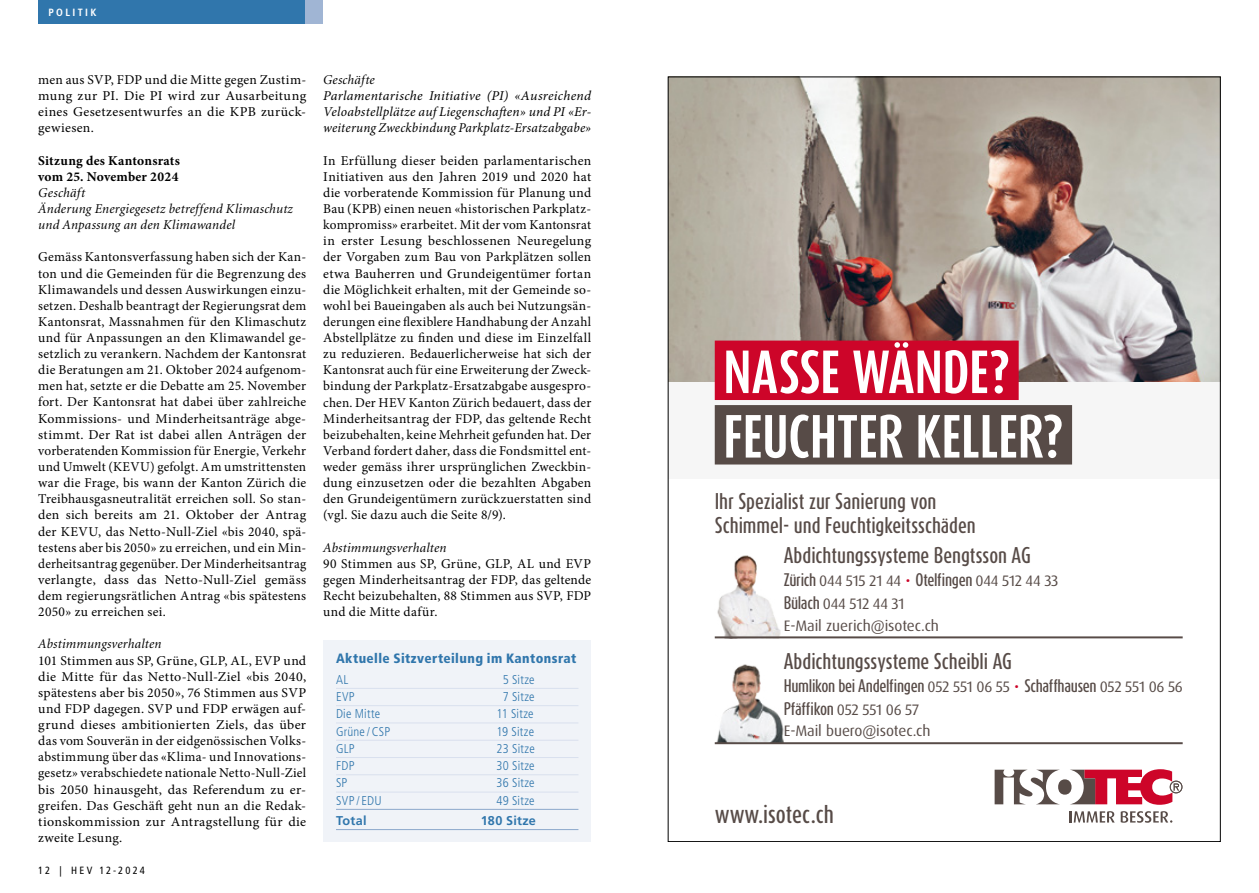
<style>
.page{position:relative;width:1259px;height:893px;background:#fff}
.page>*{position:absolute;margin:0;border:0;box-sizing:border-box;transform-origin:0 0}
.t1{font:700 50.55px/64.5px "Dax Compact OT";color:#fff}
.t2{font:500 21.45px "Dax Compact OT";color:#574b47}
.t3{font:500 18.9px/23.2px "Dax Compact OT";letter-spacing:-.005em;color:#574b47}
.t4{font:15.15px/23.2px "Dax OT";letter-spacing:-.01em;color:#574b47}
.t5{font:500 15.15px/23.2px "Dax Compact OT";letter-spacing:-.02em;color:#574b47}
.t6{font:13.5px/16px "Minion Pro";letter-spacing:.02em;color:#000;text-align:justify}
.t7{font:italic 13.5px/16.2px "Minion Pro";letter-spacing:.015em;color:#000}
.t8{font:italic 13.5px/16px "Minion LT";letter-spacing:.02em;color:#000}
.t9{font:900 condensed 13.5px "Frutiger LT Std";letter-spacing:.03em;color:#3076ac}
.t10{font:300 condensed 12.75px "Frutiger LT Std";letter-spacing:.02em;color:#3076ac}
.t11{font:700 12.75px "Frutiger LT Std";letter-spacing:.02em;color:#3076ac}
.t12{font:condensed 10.5px "Frutiger LT";letter-spacing:.205em;color:#000}
.t13{font:700 condensed 10.5px "Frutiger LT";letter-spacing:.22em;color:#fff}
.s1{font-family:"Minion Pro";font-weight:700;font-style:normal}
.s2{font-family:"Minion LT";font-style:italic}
.s3{font-family:"Minion LT"}
.s4{font-family:"Dax Compact OT";font-weight:500}
.s5{color:#cd0529}
.s6{font-family:"Dax OT";font-weight:400}
.s7{font-family:"Dax OT";font-weight:400;color:#cd0529}
</style>
<div class="page">
<div style="left:668px;top:380px;width:552px;height:99px;background:#f6f6f6"></div>
<img style="left:717px;top:555px;width:64px;height:81px">
<hr style="left:715px;top:636px;width:467px;height:2px;background:#574b47">
<img style="left:716px;top:664px;width:68px;height:78px">
<hr style="left:715px;top:742px;width:467px;height:2px;background:#574b47">
<svg style="left:994px;top:770px;width:66px;height:34px"></svg>
<div style="left:1058px;top:779px;width:13px;height:16px;background:#574b47;border-radius:50%"></div>
<svg style="left:1069px;top:769px;width:113px;height:36px"></svg>
<svg style="left:1069px;top:811px;width:45px;height:11px"></svg>
<svg style="left:1120px;top:811px;width:52px;height:12px"></svg>
<img style="left:670px;top:79px;width:548px;height:303px">
<div style="left:715px;top:341px;width:303px;height:59px;background:#cd0529"></div>
<div style="left:715px;top:405px;width:357px;height:59px;background:#574b47"></div>
<div style="left:38px;top:0;width:267px;height:23px;background:#3076ac"></div>
<div style="left:305px;top:0;width:17px;height:23px;background:#a0b5d4"></div>
<div style="left:323px;top:640px;width:268px;height:202px;background:#f0f3f8"></div>
<hr style="left:336px;top:688px;width:242px;height:1px;background:#d9e0ee">
<hr style="left:336px;top:705px;width:242px;height:1px;background:#d9e0ee">
<hr style="left:336px;top:723px;width:242px;height:1px;background:#d9e0ee">
<hr style="left:336px;top:740px;width:242px;height:1px;background:#d9e0ee">
<hr style="left:336px;top:757px;width:242px;height:1px;background:#d9e0ee">
<hr style="left:336px;top:774px;width:242px;height:1px;background:#d9e0ee">
<hr style="left:336px;top:792px;width:242px;height:1px;background:#d9e0ee">
<hr style="left:336px;top:809px;width:242px;height:1px;background:#8ca8cc">
<hr style="left:336px;top:829px;width:242px;height:1px;background:#8ca8cc">
<p class="t13" style="left:48px;top:6px;width:49px">POLITIK</p>
<p class="t6" style="left:38px;top:72px;width:269px">men aus SVP, FDP und die Mitte gegen Zustim&shy;mung zur PI. Die PI wird zur Ausarbeitung eines Gesetzesentwurfes an die KPB zurück&shy;gewiesen.</p>
<p class="t8" style="left:38px;top:153px;width:256px"><span class="s1">Sitzung des Kantonsrats<br>vom 25. November 2024<br></span>Geschäft<br>Änderung Energiegesetz betreffend Klimaschutz und Anpassung an den Klimawandel</p>
<p class="t6" style="left:38px;top:249px;width:269px">Gemäss Kantonsverfassung haben sich der Kan&shy;ton und die Gemeinden für die Begrenzung des Klimawandels und dessen Auswirkungen einzu&shy;setzen. Deshalb beantragt der Regierungsrat dem Kantonsrat, Massnahmen für den Klimaschutz und für Anpassungen an den Klimawandel ge&shy;setzlich zu verankern. Nachdem der Kantonsrat die Beratungen am 21. Oktober 2024 aufgenom&shy;men hat, setzte er die Debatte am 25. November fort. Der Kantonsrat hat dabei über zahlreiche Kommissions- und Minderheitsanträge abge&shy;stimmt. Der Rat ist dabei allen Anträgen der vorberatenden Kommission für Energie, Verkehr und Umwelt (KEVU) gefolgt. Am umstrittensten war die Frage, bis wann der Kanton Zürich die Treibhausgasneutralität erreichen soll. So stan&shy;den sich bereits am 21. Oktober der Antrag der KEVU, das Netto-Null-Ziel «bis 2040, spä&shy;testens aber bis 2050» zu erreichen, und ein Min&shy;derheitsantrag gegenüber. Der Minderheitsantrag verlangte, dass das Netto-Null-Ziel gemäss dem regierungsrätlichen Antrag «bis spätestens 2050» zu erreichen sei.</p>
<p class="t6" style="left:38px;top:636px;width:269px;text-align:left"><span class="s2">Abstimmungsverhalten<br></span>101 Stimmen aus SP, Grüne, GLP, AL, EVP und die Mitte für das Netto-Null-Ziel «bis 2040, spätestens aber bis 2050», 76 Stimmen aus SVP und FDP dagegen. SVP und FDP erwägen auf&shy;grund dieses ambitionierten Ziels, das über das vom Souverän in der eidgenössischen Volks&shy;abstimmung über das «Klima- und Innovations&shy;gesetz» verabschiedete nationale Netto-Null-Ziel bis 2050 hinausgeht, das Referendum zu er&shy;greifen. Das Geschäft geht nun an die Redak&shy;tionskommission zur Antragstellung für die zweite Lesung.</p>
<p class="t12" style="left:38px;top:864px;width:108px">12 | HEV 12-2024</p>
<p class="t7" style="left:323px;top:72px;width:269px"><span class="s3">Geschäfte<br></span>Parlamentarische Initiative (PI) «Ausreichend Veloabstellplätze auf Liegenschaften» und PI «Er&shy;weiterung Zweckbindung Parkplatz-Ersatzabgabe»</p>
<p class="t6" style="left:323px;top:152px;width:269px">In Erfüllung dieser beiden parlamentarischen Initiativen aus den Jahren 2019 und 2020 hat die vorberatende Kommission für Planung und Bau (KPB) einen neuen «historischen Parkplatz&shy;kompromiss» erarbeitet. Mit der vom Kantonsrat in erster Lesung beschlossenen Neuregelung der Vorgaben zum Bau von Parkplätzen sollen etwa Bauherren und Grundeigentümer fortan die Möglichkeit erhalten, mit der Gemeinde so&shy;wohl bei Baueingaben als auch bei Nutzungsän&shy;derungen eine flexiblere Handhabung der Anzahl Abstellplätze zu finden und diese im Einzelfall zu reduzieren. Bedauerlicherweise hat sich der Kantonsrat auch für eine Erweiterung der Zweck&shy;bindung der Parkplatz-Ersatzabgabe ausgespro&shy;chen. Der HEV Kanton Zürich bedauert, dass der Minderheitsantrag der FDP, das geltende Recht beizubehalten, keine Mehrheit gefunden hat. Der Verband fordert daher, dass die Fondsmittel ent&shy;weder gemäss ihrer ursprünglichen Zweckbin&shy;dung einzusetzen oder die bezahlten Abgaben den Grundeigentümern zurückzuerstatten sind (vgl. Sie dazu auch die Seite 8/9).</p>
<p class="t6" style="left:323px;top:539px;width:269px;text-align:left"><span class="s2">Abstimmungsverhalten<br></span>90 Stimmen aus SP, Grüne, GLP, AL und EVP gegen Minderheitsantrag der FDP, das geltende Recht beizubehalten, 88 Stimmen aus SVP, FDP und die Mitte dafür.</p>
<p class="t9" style="left:336px;top:650px;width:242px">Aktuelle Sitzverteilung im Kantonsrat</p>
<p class="t10" style="left:336px;top:672px;width:14px">AL</p>
<p class="t10" style="left:503px;top:672px;width:33px">5 Sitze</p>
<p class="t10" style="left:336px;top:689px;width:20px">EVP</p>
<p class="t10" style="left:503px;top:689px;width:33px">7 Sitze</p>
<p class="t10" style="left:336px;top:707px;width:46px">Die Mitte</p>
<p class="t10" style="left:496px;top:707px;width:39px">11 Sitze</p>
<p class="t10" style="left:336px;top:724px;width:56px">Grüne / CSP</p>
<p class="t10" style="left:496px;top:724px;width:39px">19 Sitze</p>
<p class="t10" style="left:336px;top:741px;width:20px">GLP</p>
<p class="t10" style="left:496px;top:741px;width:40px">23 Sitze</p>
<p class="t10" style="left:336px;top:758px;width:20px">FDP</p>
<p class="t10" style="left:496px;top:758px;width:40px">30 Sitze</p>
<p class="t10" style="left:336px;top:776px;width:13px">SP</p>
<p class="t10" style="left:496px;top:776px;width:40px">36 Sitze</p>
<p class="t10" style="left:336px;top:793px;width:47px">SVP / EDU</p>
<p class="t10" style="left:496px;top:793px;width:39px">49 Sitze</p>
<p class="t11" style="left:336px;top:813px;width:32px">Total</p>
<p class="t11" style="left:481px;top:813px;width:57px">180 Sitze</p>
<p class="t1" style="left:723px;top:340px;width:342px">NASSE WÄNDE?<br>FEUCHTER KELLER?</p>
<p class="t3" style="left:715px;top:490px;width:262px">Ihr Spezialist zur Sanierung von<br>Schimmel- und Feuchtigkeitsschäden</p>
<p class="t3" style="left:784px;top:543px;width:248px">Abdichtungssysteme Bengtsson AG</p>
<p class="t4" style="left:784px;top:569px;width:276px"><span class="s4">Zürich</span> 044 515 21 44 <span class="s5">∙</span> <span class="s4">Otelfingen</span> 044 512 44 33<br><span class="s4">Bülach</span> 044 512 44 31</p>
<p class="t4" style="left:784px;top:614px;width:157px">E-Mail zuerich@isotec.ch</p>
<p class="t3" style="left:784px;top:649px;width:230px">Abdichtungssysteme Scheibli AG</p>
<p class="t5" style="left:784px;top:674px;width:401px">Humlikon bei Andelfingen <span class="s6">052 551 06 55</span> <span class="s7">∙</span> Schaffhausen <span class="s6">052 551 06 56<br></span>Pfäffikon <span class="s6">052 551 06 57</span></p>
<p class="t4" style="left:784px;top:720px;width:148px">E-Mail buero@isotec.ch</p>
<p class="t2" style="left:715px;top:799px;width:121px">www.isotec.ch</p>
</div>
